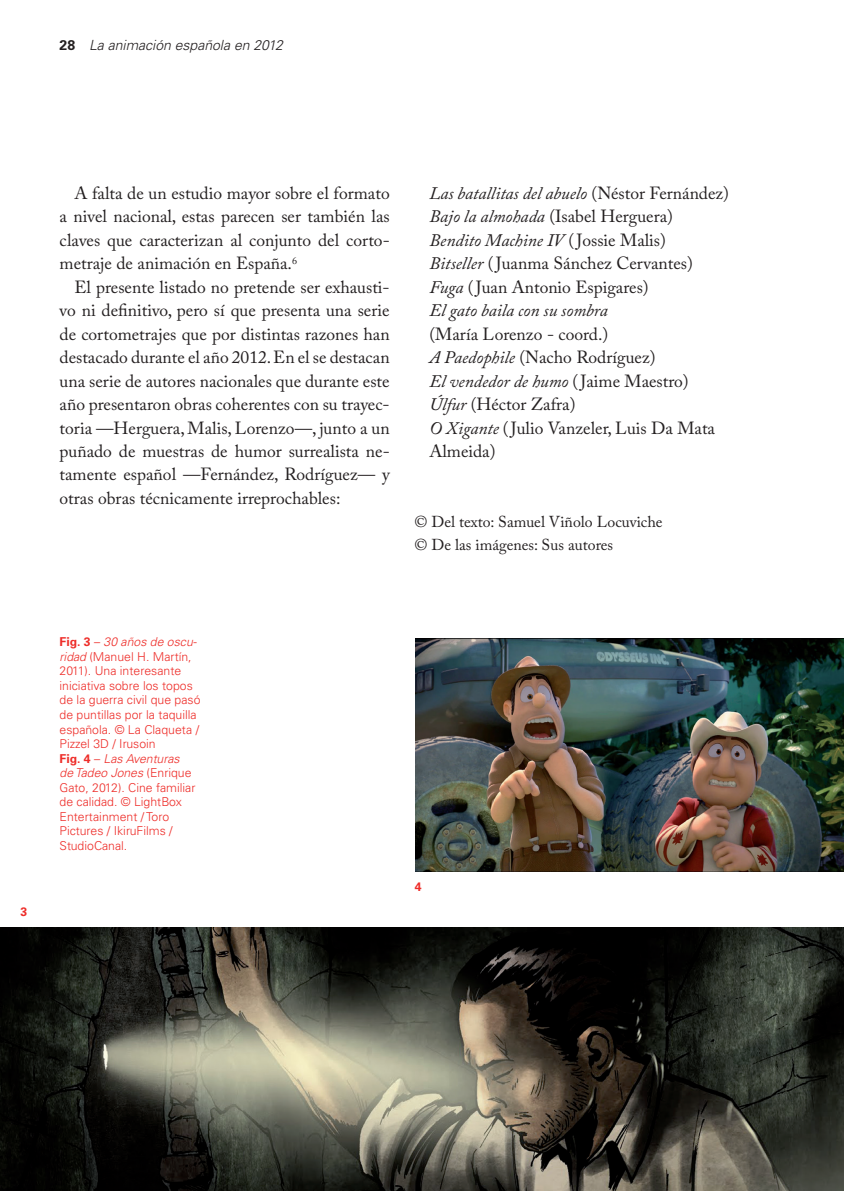
<style>
.page{position:relative;width:844px;height:1191px;background:#fff}
.page>*{position:absolute;margin:0;border:0;box-sizing:border-box;transform-origin:0 0}
.t1{font:17.5px/23.4px "Adobe Caslon Pro";color:#231f20;text-align:justify}
.t2{font:15.75px/23.4px "Adobe Caslon Pro";color:#231f20}
.t3{font:italic 300 14px "Univers LT Std";color:#231f20}
.t4{font:300 12.25px/14.5px "Univers LT Std";color:#ee2d29}
.t5{font:700 12.25px "Univers LT Std";color:#ee2d29}
.s1{font-weight:700;font-style:normal}
.s2{font-style:italic}
.s3{font-weight:700}
</style>
<div class="page">
<img style="left:415px;top:638px;width:428px;height:234px">
<img style="left:0;top:927px;width:843px;height:264px">
<p class="t3" style="left:60px;top:36px;width:225px"><span class="s1">28</span> La animación española en 2012</p>
<p class="t1" style="left:60px;top:181px;width:331px;text-indent:15px">A falta de un estudio mayor sobre el formato a nivel nacional, estas parecen ser también las claves que caracterizan al conjunto del corto&shy;metraje de animación en España.<sup>6</sup></p>
<p class="t1" style="left:60px;top:275px;width:331px;text-indent:15px">El presente listado no pretende ser exhausti&shy;vo ni definitivo, pero sí que presenta una serie de cortometrajes que por distintas razones han destacado durante el año 2012. En el se destacan una serie de autores nacionales que durante este año presentaron obras coherentes con su trayec&shy;toria —Herguera, Malis, Lorenzo—, junto a un puñado de muestras de humor surrealista ne&shy;tamente español —Fernández, Rodríguez— y otras obras técnicamente irreprochables:</p>
<p class="t1" style="left:429px;top:181px;width:301px;text-align:left"><span class="s2">Las batallitas del abuelo</span> (Néstor Fernández)<br><span class="s2">Bajo la almohada</span> (Isabel Herguera)<br><span class="s2">Bendito Machine IV</span> ( Jossie Malis)<br><span class="s2">Bitseller</span> ( Juanma Sánchez Cervantes)<br><span class="s2">Fuga</span> ( Juan Antonio Espigares)<br><span class="s2">El gato baila con su sombra</span></p>
<p class="t1" style="left:429px;top:322px;width:287px;text-align:left">(María Lorenzo - coord.)<br><span class="s2">A Paedophile</span> (Nacho Rodríguez)<br><span class="s2">El vendedor de humo</span> ( Jaime Maestro)<br><span class="s2">Úlfur</span> (Héctor Zafra)<br><span class="s2">O Xigante</span> ( Julio Vanzeler, Luis Da Mata<br>Almeida)</p>
<p class="t2" style="left:414px;top:509px;width:249px">© Del texto: Samuel Viñolo Locuviche © De las imágenes: Sus autores</p>
<p class="t5" style="left:20px;top:904px;width:8px">3</p>
<p class="t4" style="left:60px;top:635px;width:142px"><span class="s3">Fig. 3</span> – <span class="s2">30 años de oscu&shy;ridad</span> (Manuel H. Martín,<br>2011). Una interesante iniciativa sobre los topos de la guerra civil que pasó de puntillas por la taquilla española. © La Claqueta /<br>Pizzel 3D / Irusoin<br><span class="s3">Fig. 4</span> – <span class="s2">Las Aventuras<br>de Tadeo Jones</span> (Enrique<br>Gato, 2012). Cine familiar de calidad. © LightBox<br>Entertainment / Toro<br>Pictures / IkiruFilms /<br>StudioCanal.</p>
<p class="t5" style="left:415px;top:879px;width:8px">4</p>
</div>
